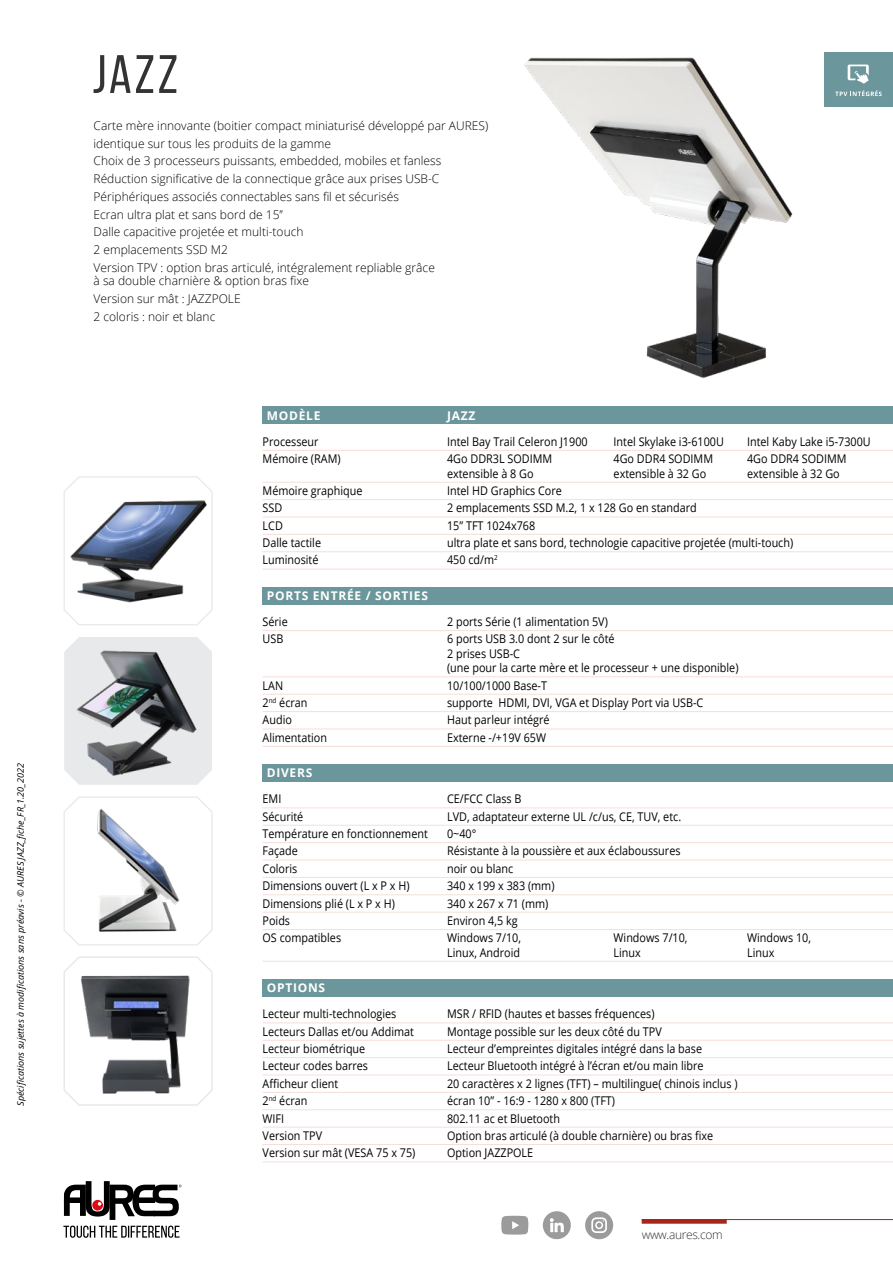
<style>
.page{position:relative;width:893px;height:1263px;background:#fff}
.page>*{position:absolute;margin:0;border:0;box-sizing:border-box;transform-origin:0 0}
.t1{font:54px "Bebas Neue";color:#333}
.t2{font:12px/14.4px "Open Sans";color:#000;scale:.9 1}
.t3{font:300 12px/17.7px "Open Sans";color:#000}
.t4{font:700 12px "Open Sans";letter-spacing:.06em;color:#fff}
.t5{font:300 12px "Open Sans";letter-spacing:-.03em;color:#333}
.t6{font:italic 9px "Open Sans";color:#000}
</style>
<div class="page">
<svg style="left:63px;top:1181px;width:119px;height:57px"></svg>
<div style="left:824px;top:52px;width:69px;height:55px;background:#6b969b"></div>
<svg style="left:848px;top:65px;width:21px;height:19px"></svg>
<svg style="left:835px;top:90px;width:47px;height:6px"></svg>
<div style="left:642px;top:1219px;width:85px;height:5px;background:#a62617"></div>
<hr style="left:642px;top:1219px;width:251px;height:1px;background:#a62617">
<svg style="left:585px;top:1211px;width:28px;height:28px"></svg>
<svg style="left:543px;top:1211px;width:28px;height:28px"></svg>
<svg style="left:501px;top:1216px;width:27px;height:18px"></svg>
<div style="left:263px;top:406px;width:630px;height:18px;background:#6b969b"></div>
<hr style="left:263px;top:450px;width:630px;height:1px;background:#f6dfd9">
<hr style="left:263px;top:482px;width:630px;height:1px;background:#f6dfd9">
<hr style="left:263px;top:499px;width:630px;height:1px;background:#f6dfd9">
<hr style="left:263px;top:517px;width:630px;height:1px;background:#f6dfd9">
<hr style="left:263px;top:534px;width:630px;height:1px;background:#f6dfd9">
<hr style="left:263px;top:551px;width:630px;height:1px;background:#f6dfd9">
<hr style="left:263px;top:569px;width:630px;height:1px;background:#f6dfd9">
<div style="left:263px;top:587px;width:630px;height:17px;background:#6b969b"></div>
<hr style="left:263px;top:630px;width:630px;height:1px;background:#f6dfd9">
<hr style="left:263px;top:676px;width:630px;height:1px;background:#f6dfd9">
<hr style="left:263px;top:694px;width:630px;height:1px;background:#f6dfd9">
<hr style="left:263px;top:711px;width:630px;height:1px;background:#f6dfd9">
<hr style="left:263px;top:728px;width:630px;height:1px;background:#f6dfd9">
<hr style="left:263px;top:746px;width:630px;height:1px;background:#f6dfd9">
<div style="left:263px;top:764px;width:630px;height:18px;background:#6b969b"></div>
<hr style="left:263px;top:807px;width:630px;height:1px;background:#f6dfd9">
<hr style="left:263px;top:825px;width:630px;height:1px;background:#f6dfd9">
<hr style="left:263px;top:842px;width:630px;height:1px;background:#f6dfd9">
<hr style="left:263px;top:860px;width:630px;height:1px;background:#f6dfd9">
<hr style="left:263px;top:877px;width:630px;height:1px;background:#f6dfd9">
<hr style="left:263px;top:894px;width:630px;height:1px;background:#f6dfd9">
<hr style="left:263px;top:912px;width:630px;height:1px;background:#f6dfd9">
<hr style="left:263px;top:929px;width:630px;height:1px;background:#f6dfd9">
<hr style="left:263px;top:961px;width:630px;height:1px;background:#f6dfd9">
<div style="left:263px;top:979px;width:630px;height:17px;background:#6b969b"></div>
<hr style="left:263px;top:1022px;width:630px;height:1px;background:#f6dfd9">
<hr style="left:263px;top:1040px;width:630px;height:1px;background:#f6dfd9">
<hr style="left:263px;top:1057px;width:630px;height:1px;background:#f6dfd9">
<hr style="left:263px;top:1074px;width:630px;height:1px;background:#f6dfd9">
<hr style="left:263px;top:1092px;width:630px;height:1px;background:#f6dfd9">
<hr style="left:263px;top:1109px;width:630px;height:1px;background:#f6dfd9">
<hr style="left:263px;top:1127px;width:630px;height:1px;background:#f6dfd9">
<hr style="left:263px;top:1144px;width:630px;height:1px;background:#f6dfd9">
<hr style="left:263px;top:1161px;width:630px;height:1px;background:#f6dfd9">
<svg style="left:63px;top:476px;width:150px;height:149px"></svg>
<svg style="left:64px;top:637px;width:148px;height:148px;background:#eaebec"></svg>
<img style="left:71px;top:644px;width:131px;height:140px">
<svg style="left:63px;top:796px;width:150px;height:150px"></svg>
<svg style="left:63px;top:956px;width:150px;height:150px"></svg>
<img style="left:524px;top:57px;width:269px;height:321px">
<p class="t6" style="left:14px;top:1106px;width:344px;rotate:-90deg">Spécifications sujettes à modifications sans préavis - © AURES JAZZ_fiche_FR_1.20_2022</p>
<h1 class="t1" style="left:92px;top:45px;width:87px">JAZZ</h1>
<p class="t3" style="left:94px;top:116px;width:396px">Carte mère innovante (boitier compact miniaturisé développé par AURES) identique sur tous les produits de la gamme<br>Choix de 3 processeurs puissants, embedded, mobiles et fanless Réduction significative de la connectique grâce aux prises USB-C Périphériques associés connectables sans fil et sécurisés<br>Ecran ultra plat et sans bord de 15’’<br>Dalle capacitive projetée et multi-touch<br>2 emplacements SSD M2<br>Version TPV : option bras articulé, intégralement repliable grâce</p>
<p class="t3" style="left:94px;top:272px;width:217px">à sa double charnière &amp; option bras fixe<br>Version sur mât : JAZZPOLE<br>2 coloris : noir et blanc</p>
<p class="t4" style="left:267px;top:407px;width:55px">MODÈLE</p>
<p class="t4" style="left:447px;top:407px;width:30px">JAZZ</p>
<p class="t2" style="left:263px;top:434px;width:64px">Processeur</p>
<p class="t2" style="left:447px;top:434px;width:158px">Intel Bay Trail Celeron J1900</p>
<p class="t2" style="left:614px;top:434px;width:124px">Intel Skylake i3-6100U</p>
<p class="t2" style="left:747px;top:434px;width:139px">Intel Kaby Lake i5-7300U</p>
<p class="t2" style="left:263px;top:451px;width:88px">Mémoire (RAM)</p>
<p class="t2" style="left:447px;top:451px;width:118px">4Go DDR3L SODIMM</p>
<p class="t2" style="left:614px;top:451px;width:112px">4Go DDR4 SODIMM</p>
<p class="t2" style="left:747px;top:451px;width:112px">4Go DDR4 SODIMM</p>
<p class="t2" style="left:447px;top:466px;width:98px">extensible à 8 Go</p>
<p class="t2" style="left:614px;top:466px;width:104px">extensible à 32 Go</p>
<p class="t2" style="left:747px;top:466px;width:104px">extensible à 32 Go</p>
<p class="t2" style="left:263px;top:483px;width:113px">Mémoire graphique</p>
<p class="t2" style="left:447px;top:483px;width:129px">Intel HD Graphics Core</p>
<p class="t2" style="left:263px;top:500px;width:23px">SSD</p>
<p class="t2" style="left:447px;top:500px;width:279px">2 emplacements SSD M.2, 1 x 128 Go en standard</p>
<p class="t2" style="left:263px;top:518px;width:24px">LCD</p>
<p class="t2" style="left:447px;top:518px;width:99px">15” TFT 1024x768</p>
<p class="t2" style="left:263px;top:535px;width:67px">Dalle tactile</p>
<p class="t2" style="left:447px;top:535px;width:386px">ultra plate et sans bord, technologie capacitive projetée (multi-touch)</p>
<p class="t2" style="left:263px;top:553px;width:64px">Luminosité</p>
<p class="t2" style="left:447px;top:553px;width:58px">450 cd/m<sup>2</sup></p>
<p class="t4" style="left:267px;top:587px;width:163px">PORTS ENTRÉE / SORTIES</p>
<p class="t2" style="left:263px;top:614px;width:29px">Série</p>
<p class="t2" style="left:447px;top:614px;width:180px">2 ports Série (1 alimentation 5V)</p>
<p class="t2" style="left:263px;top:631px;width:25px">USB</p>
<p class="t2" style="left:447px;top:631px;width:325px">6 ports USB 3.0 dont 2 sur le côté<br>2 prises USB-C<br>(une pour la carte mère et le processeur + une disponible)</p>
<p class="t2" style="left:263px;top:678px;width:24px">LAN</p>
<p class="t2" style="left:447px;top:678px;width:113px">10/100/1000 Base-T</p>
<p class="t2" style="left:263px;top:695px;width:51px">2<sup>nd</sup> écran</p>
<p class="t2" style="left:447px;top:695px;width:286px">supporte HDMI, DVI, VGA et Display Port via USB-C</p>
<p class="t2" style="left:263px;top:712px;width:34px">Audio</p>
<p class="t2" style="left:447px;top:712px;width:115px">Haut parleur intégré</p>
<p class="t2" style="left:263px;top:730px;width:73px">Alimentation</p>
<p class="t2" style="left:447px;top:730px;width:112px">Externe -/+19V 65W</p>
<p class="t4" style="left:267px;top:764px;width:47px">DIVERS</p>
<p class="t2" style="left:263px;top:791px;width:22px">EMI</p>
<p class="t2" style="left:447px;top:791px;width:84px">CE/FCC Class B</p>
<p class="t2" style="left:263px;top:809px;width:47px">Sécurité</p>
<p class="t2" style="left:447px;top:809px;width:262px">LVD, adaptateur externe UL /c/us, CE, TUV, etc.</p>
<p class="t2" style="left:263px;top:826px;width:185px">Température en fonctionnement</p>
<p class="t2" style="left:447px;top:826px;width:34px">0~40°</p>
<p class="t2" style="left:263px;top:843px;width:41px">Façade</p>
<p class="t2" style="left:447px;top:843px;width:261px">Résistante à la poussière et aux éclaboussures</p>
<p class="t2" style="left:263px;top:861px;width:40px">Coloris</p>
<p class="t2" style="left:447px;top:861px;width:75px">noir ou blanc</p>
<p class="t2" style="left:263px;top:878px;width:165px">Dimensions ouvert (L x P x H)</p>
<p class="t2" style="left:447px;top:878px;width:121px">340 x 199 x 383 (mm)</p>
<p class="t2" style="left:263px;top:896px;width:149px">Dimensions plié (L x P x H)</p>
<p class="t2" style="left:447px;top:896px;width:114px">340 x 267 x 71 (mm)</p>
<p class="t2" style="left:263px;top:913px;width:32px">Poids</p>
<p class="t2" style="left:447px;top:913px;width:80px">Environ 4,5 kg</p>
<p class="t2" style="left:263px;top:930px;width:89px">OS compatibles</p>
<p class="t2" style="left:447px;top:930px;width:84px">Windows 7/10,</p>
<p class="t2" style="left:614px;top:930px;width:84px">Windows 7/10,</p>
<p class="t2" style="left:747px;top:930px;width:72px">Windows 10,</p>
<p class="t2" style="left:447px;top:945px;width:83px">Linux, Android</p>
<p class="t2" style="left:614px;top:945px;width:32px">Linux</p>
<p class="t2" style="left:747px;top:945px;width:32px">Linux</p>
<p class="t4" style="left:267px;top:979px;width:60px">OPTIONS</p>
<p class="t2" style="left:263px;top:1006px;width:150px">Lecteur multi-technologies</p>
<p class="t2" style="left:447px;top:1006px;width:232px">MSR / RFID (hautes et basses fréquences)</p>
<p class="t2" style="left:263px;top:1024px;width:170px">Lecteurs Dallas et/ou Addimat</p>
<p class="t2" style="left:447px;top:1024px;width:240px">Montage possible sur les deux côté du TPV</p>
<p class="t2" style="left:263px;top:1041px;width:116px">Lecteur biométrique</p>
<p class="t2" style="left:447px;top:1041px;width:285px">Lecteur d’empreintes digitales intégré dans la base</p>
<p class="t2" style="left:263px;top:1058px;width:119px">Lecteur codes barres</p>
<p class="t2" style="left:447px;top:1058px;width:286px">Lecteur Bluetooth intégré à l’écran et/ou main libre</p>
<p class="t2" style="left:263px;top:1076px;width:86px">Afficheur client</p>
<p class="t2" style="left:447px;top:1076px;width:324px">20 caractères x 2 lignes (TFT) – multilingue( chinois inclus )</p>
<p class="t2" style="left:263px;top:1093px;width:51px">2<sup>nd</sup> écran</p>
<p class="t2" style="left:447px;top:1093px;width:188px">écran 10” - 16:9 - 1280 x 800 (TFT)</p>
<p class="t2" style="left:263px;top:1111px;width:26px">WIFI</p>
<p class="t2" style="left:447px;top:1111px;width:127px">802.11 ac et Bluetooth</p>
<p class="t2" style="left:263px;top:1128px;width:68px">Version TPV</p>
<p class="t2" style="left:447px;top:1128px;width:297px">Option bras articulé (à double charnière) ou bras fixe</p>
<p class="t2" style="left:263px;top:1145px;width:171px">Version sur mât (VESA 75 x 75)</p>
<p class="t2" style="left:447px;top:1145px;width:97px">Option JAZZPOLE</p>
<p class="t5" style="left:642px;top:1226px;width:83px">www.aures.com</p>
</div>
